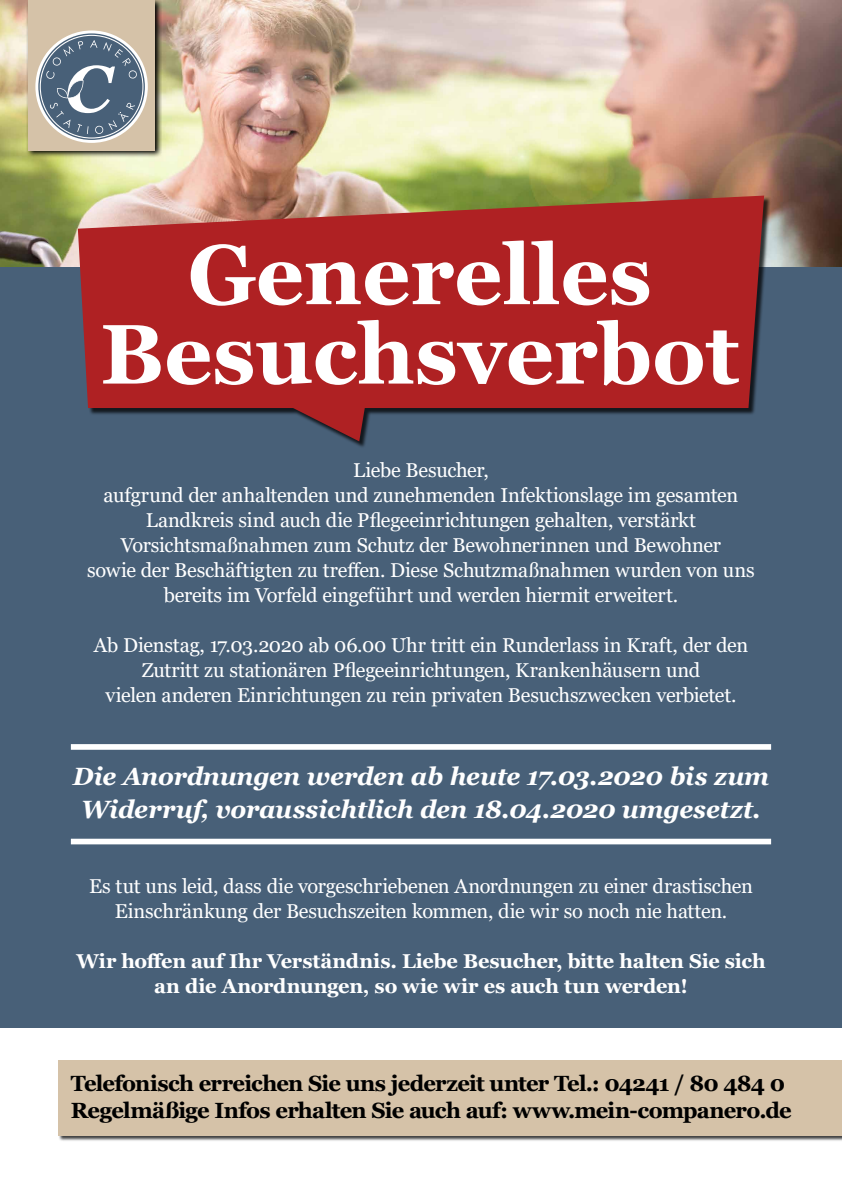
<style>
.page{position:relative;width:842px;height:1192px;background:#fff}
.page>*{position:absolute;margin:0;border:0;box-sizing:border-box;transform-origin:0 0}
.t1{font:italic 700 25px/33px "Georgia";letter-spacing:-.015em;color:#fff;text-align:center}
.t2{font:700 22px/27px "Georgia";letter-spacing:-.035em;color:#000}
.t3{font:20px/25px "Georgia";letter-spacing:-.01em;color:#fff;text-align:center}
.t4{font:700 20px/25px "Georgia";letter-spacing:-.01em;color:#fff;text-align:center}
</style>
<div class="page">
<img style="left:0;top:0;width:842px;height:267px">
<div style="left:0;top:267px;width:842px;height:761px;background:#486078"></div>
<svg style="left:26px;top:0;width:136px;height:158px;background:#918d6c"></svg>
<div style="left:28px;top:0;width:127px;height:150px;background:#d5c2a8"></div>
<svg style="left:35px;top:30px;width:113px;height:113px"></svg>
<svg style="left:40px;top:35px;width:103px;height:104px;background:#798795"></svg>
<div style="left:58px;top:1060px;width:784px;height:81px;background:#000;opacity:.75"></div>
<div style="left:58px;top:1060px;width:784px;height:76px;background:#d5c2a8"></div>
<div style="left:79px;top:197px;width:692px;height:251px;background:#000;opacity:.75"></div>
<svg style="left:78px;top:196px;width:686px;height:245px;fill:#af2123"></svg>
<svg style="left:103px;top:320px;width:636px;height:66px;background:#cb6f70"></svg>
<svg style="left:191px;top:240px;width:458px;height:66px;background:#ca6e6f"></svg>
<div style="left:71px;top:744px;width:700px;height:6px;background:#fff"></div>
<div style="left:71px;top:839px;width:700px;height:5px;background:#fff"></div>
<p class="t3" style="left:87px;top:458px;width:669px">Liebe Besucher,<br>aufgrund der anhaltenden und zunehmenden Infektionslage im gesamten Landkreis sind auch die Pflegeeinrichtungen gehalten, verstärkt Vorsichtsmaßnahmen zum Schutz der Bewohnerinnen und Bewohner<br>sowie der Beschäftigten zu treffen. Diese Schutzmaßnahmen wurden von uns bereits im Vorfeld eingeführt und werden hiermit erweitert.</p>
<p class="t3" style="left:94px;top:633px;width:656px">Ab Dienstag, 17.03.2020 ab 06.00 Uhr tritt ein Runderlass in Kraft, der den<br>Zutritt zu stationären Pflegeeinrichtungen, Krankenhäusern und<br>vielen anderen Einrichtungen zu rein privaten Besuchszwecken verbietet.</p>
<p class="t1" style="left:73px;top:760px;width:698px">Die Anordnungen werden ab heute 17.03.2020 bis zum<br>Widerruf, voraussichtlich den 18.04.2020 umgesetzt.</p>
<p class="t3" style="left:89px;top:874px;width:665px">Es tut uns leid, dass die vorgeschriebenen Anordnungen zu einer drastischen<br>Einschränkung der Besuchszeiten kommen, die wir so noch nie hatten.</p>
<p class="t4" style="left:76px;top:949px;width:691px">Wir hoffen auf Ihr Verständnis. Liebe Besucher, bitte halten Sie sich an die Anordnungen, so wie wir es auch tun werden!</p>
<p class="t2" style="left:71px;top:1070px;width:722px">Telefonisch erreichen Sie uns jederzeit unter Tel.: 04241 / 80 484 0<br>Regelmäßige Infos erhalten Sie auch auf: www.mein-companero.de</p>
</div>
